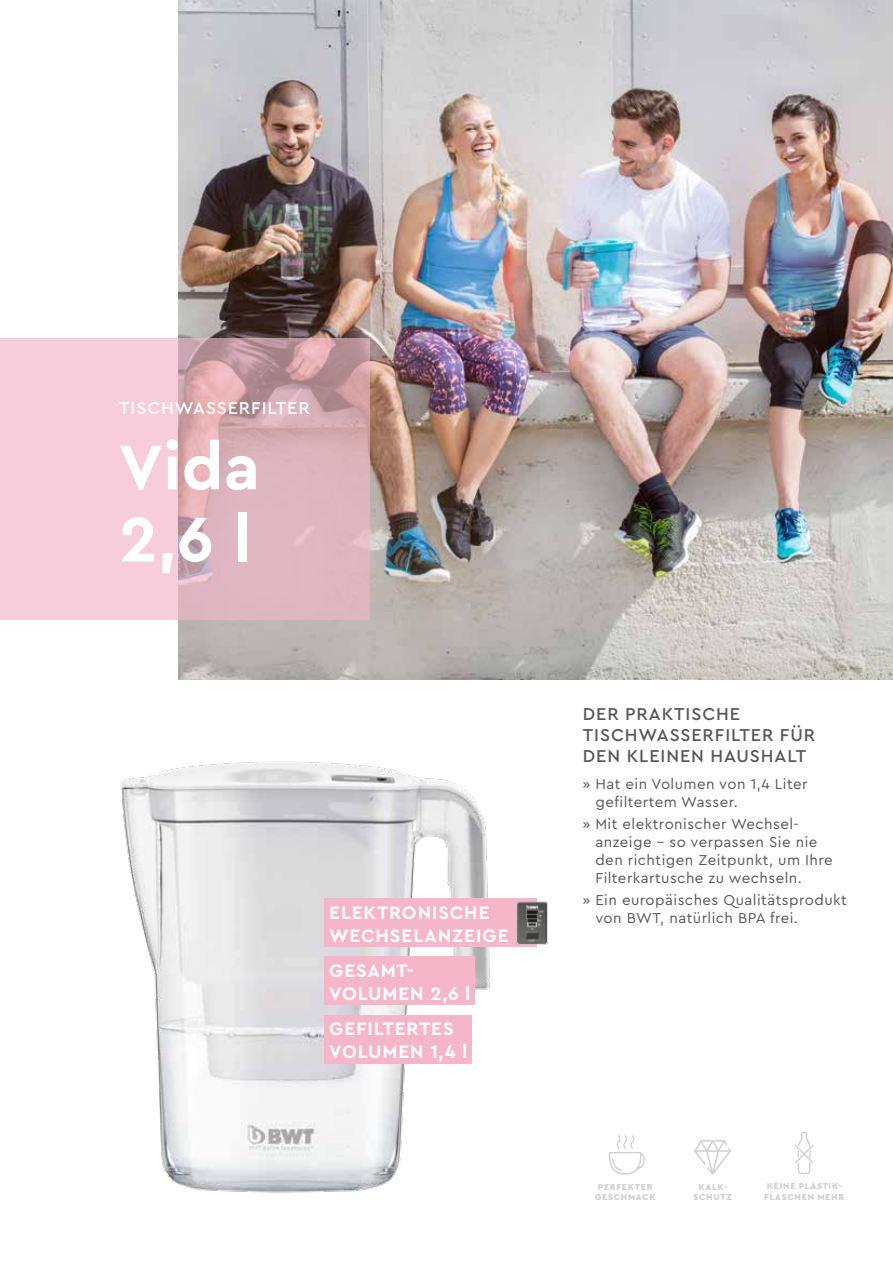
<style>
.page{position:relative;width:893px;height:1263px;background:#fff}
.page>*{position:absolute;margin:0;border:0;box-sizing:border-box;transform-origin:0 0}
.t1{font:700 66px/72px "Cera PRO";color:#fff}
.t2{font:700 18.9px/22.6px "Cera PRO";letter-spacing:.05em;color:#fff}
.t3{font:500 18px/21px "Cera PRO";letter-spacing:.05em;color:#575756}
.t4{font:500 18px "Cera PRO";letter-spacing:.05em;color:#fff}
.t5{font:15px/18px "Cera PRO";letter-spacing:.03em;color:#575756}
.t6{font:900 9px/10.4px "Cera PRO";letter-spacing:.075em;color:#d0d0d0;text-align:center}
.s1{color:#f6b6ca}
</style>
<div class="page">
<img style="left:120px;top:761px;width:428px;height:432px">
<div style="left:324px;top:899px;width:212px;height:48px;background:#f6b6ca"></div>
<div style="left:324px;top:957px;width:151px;height:48px;background:#f6b6ca"></div>
<div style="left:324px;top:1015px;width:147px;height:48px;background:#f6b6ca"></div>
<img style="left:516px;top:901px;width:31px;height:44px">
<svg style="left:694px;top:1140px;width:37px;height:34px"></svg>
<svg style="left:795px;top:1132px;width:19px;height:42px"></svg>
<svg style="left:609px;top:1135px;width:36px;height:39px"></svg>
<img style="left:179px;top:0;width:714px;height:680px">
<svg style="left:0;top:339px;width:370px;height:281px;background:#e6bcc7"></svg>
<p class="t4" style="left:119px;top:396px;width:192px">TISCHWASSERFILTER</p>
<h1 class="t1" style="left:119px;top:428px;width:142px">Vida<br>2,6 l</h1>
<p class="t2" style="left:329px;top:901px;width:204px">ELEKTRONISCHE<br>WECHSELANZEIGE <span class="s1">...</span></p>
<p class="t2" style="left:329px;top:959px;width:142px">GESAMT-<br>VOLUMEN 2,6 l</p>
<p class="t2" style="left:329px;top:1017px;width:139px">GEFILTERTES<br>VOLUMEN 1,4 l</p>
<p class="t3" style="left:583px;top:703px;width:234px">DER PRAKTISCHE<br>TISCHWASSERFILTER FÜR<br>DEN KLEINEN HAUSHALT</p>
<p class="t5" style="left:595px;top:774px;width:214px;text-indent:-13px">» Hat ein Volumen von 1,4 Liter gefiltertem Wasser.</p>
<p class="t5" style="left:595px;top:814px;width:239px;text-indent:-13px">» Mit elektronischer Wechsel&shy;anzeige – so verpassen Sie nie den richtigen Zeitpunkt, um Ihre<br>Filterkartusche zu wechseln.</p>
<p class="t5" style="left:595px;top:890px;width:253px;text-indent:-13px">» Ein europäisches Qualitätsprodukt von BWT, natürlich BPA frei.</p>
<p class="t6" style="left:595px;top:1181px;width:62px">PERFEKTER<br>GESCHMACK</p>
<p class="t6" style="left:693px;top:1181px;width:40px">KALK-<br>SCHUTZ</p>
<p class="t6" style="left:764px;top:1181px;width:82px">KEINE PLASTIK-<br>FLASCHEN MEHR</p>
</div>
